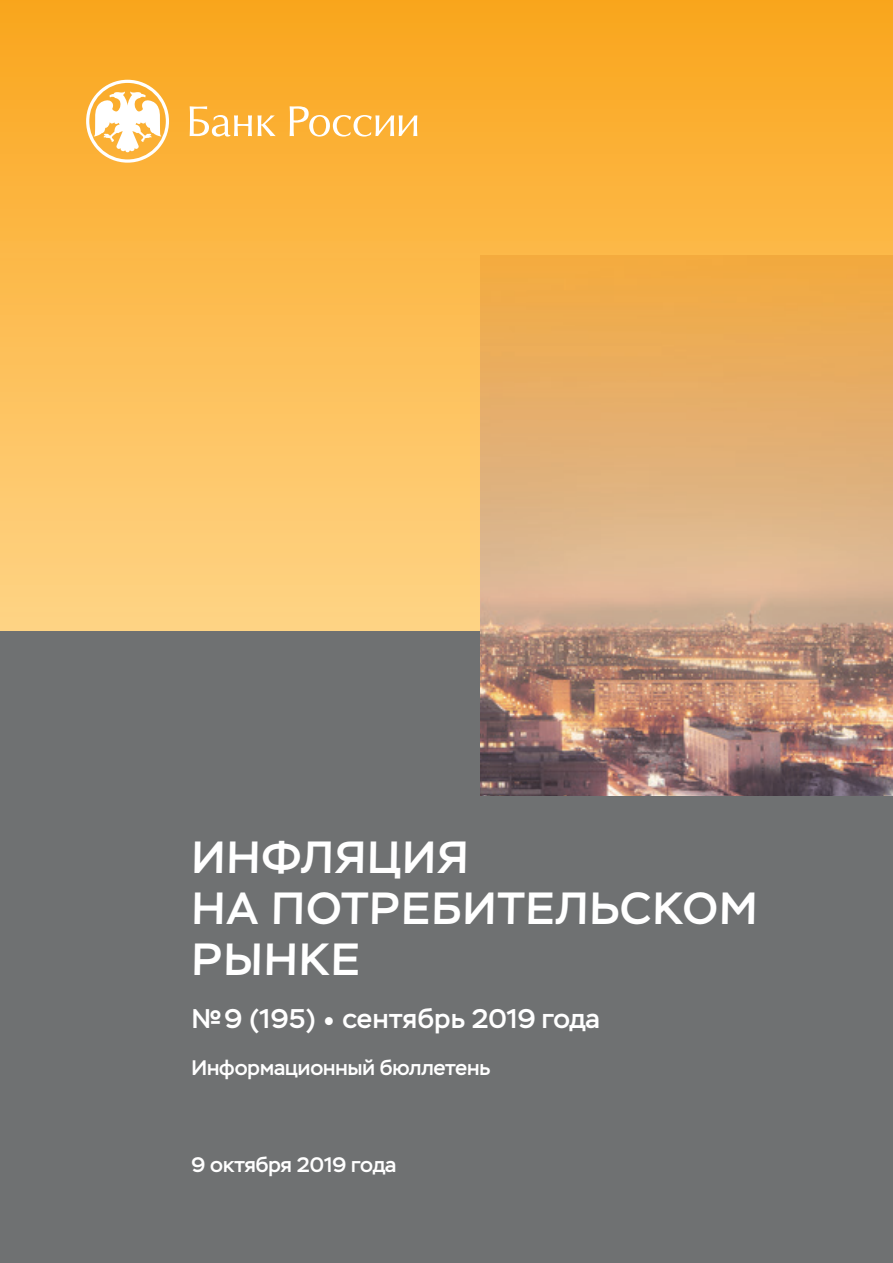
<style>
.page{position:relative;width:893px;height:1263px;background:#fff}
.page>*{position:absolute;margin:0;border:0;box-sizing:border-box;transform-origin:0 0}
.t1{font:500 45px/51px "Stem";letter-spacing:.08em;color:#fff}
.t2{font:500 27px "Stem";letter-spacing:.005em;color:#fff}
.t3{font:500 21px "Stem";color:#fff}
</style>
<div class="page">
<div style="left:0;top:0;width:893px;height:631px;background:linear-gradient(to bottom,#faa61c,#ffd487)"></div>
<div style="left:0;top:631px;width:893px;height:632px;background:#6f7172"></div>
<svg style="left:86px;top:80px;width:83px;height:83px"></svg>
<svg style="left:190px;top:106px;width:62px;height:31px"></svg>
<svg style="left:258px;top:115px;width:18px;height:21px"></svg>
<svg style="left:290px;top:106px;width:127px;height:31px"></svg>
<img style="left:480px;top:255px;width:413px;height:540px">
<h1 class="t1" style="left:192px;top:832px;width:568px">Инфля ция<br>на Потребительском рынке</h1>
<p class="t2" style="left:191px;top:1002px;width:410px">№9 (195) • сентябрь 2019 года</p>
<p class="t3" style="left:191px;top:1055px;width:301px">Информационный бюллетень</p>
<p class="t3" style="left:191px;top:1152px;width:207px">9 октября 2019 года</p>
</div>
